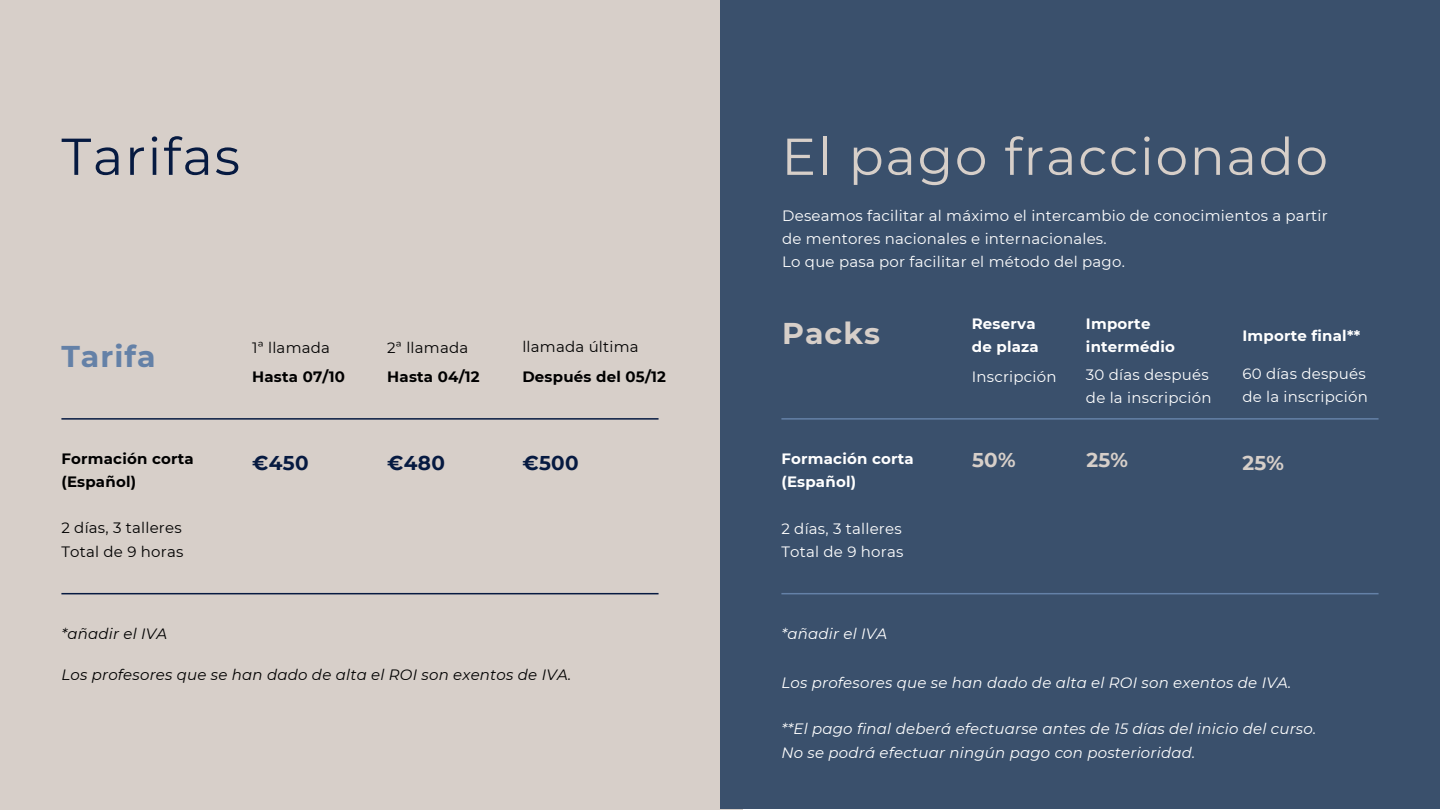
<style>
.page{position:relative;width:1440px;height:810px;background:#fff}
.page>*{position:absolute;margin:0;border:0;box-sizing:border-box;transform-origin:0 0}
.t1{font:51.8px "Montserrat";letter-spacing:.035em;color:#d7cfc9}
.t2{font:51.8px "Montserrat";letter-spacing:.035em;color:#061a41}
.t3{font:700 30px "Montserrat";letter-spacing:.035em;color:#6481a7}
.t4{font:700 30px "Montserrat";letter-spacing:.035em;color:#d7cfc9}
.t5{font:700 20px "Montserrat";letter-spacing:.015em;color:#061a41}
.t6{font:700 20px "Montserrat";color:#d7cfc9}
.t7{font:15px "Montserrat";letter-spacing:.015em;color:#fff}
.t8{font:italic 15px/23.2px "Montserrat";letter-spacing:.015em;color:#fff}
.t9{font:700 15px/23.2px "Montserrat";letter-spacing:.015em;color:#fff}
.t10{font:italic 15px "Montserrat";letter-spacing:.015em;color:#000}
.t11{font:15px "Montserrat";letter-spacing:.015em;color:#000}
.t12{font:700 15px "Montserrat";letter-spacing:.015em;color:#000}
</style>
<div class="page">
<div style="left:0;top:0;width:743px;height:810px;background:#d7cfc9"></div>
<div style="left:720px;top:0;width:720px;height:809px;background:#3a506c"></div>
<hr style="left:61px;top:418px;width:598px;height:2px;background:#061a41">
<hr style="left:61px;top:593px;width:598px;height:1px;background:#061a41">
<hr style="left:781px;top:418px;width:598px;height:2px;background:#6481a7">
<hr style="left:781px;top:593px;width:598px;height:1px;background:#6481a7">
<h1 class="t2" style="left:61px;top:125px;width:180px">Tarifas</h1>
<h1 class="t1" style="left:781px;top:125px;width:548px">El pago fraccionado</h1>
<h2 class="t3" style="left:61px;top:338px;width:96px">Tarifa</h2>
<p class="t11" style="left:252px;top:338px;width:79px">1ª llamada</p>
<h4 class="t12" style="left:252px;top:367px;width:94px">Hasta 07/10</h4>
<h4 class="t12" style="left:61px;top:450px;width:134px">Formación corta</h4>
<h3 class="t5" style="left:252px;top:451px;width:58px">€450</h3>
<h4 class="t12" style="left:61px;top:473px;width:76px">(Español)</h4>
<p class="t11" style="left:61px;top:519px;width:122px">2 días, 3 talleres</p>
<p class="t11" style="left:61px;top:542px;width:123px">Total de 9 horas</p>
<p class="t11" style="left:387px;top:338px;width:83px">2ª llamada</p>
<h4 class="t12" style="left:387px;top:368px;width:94px">Hasta 04/12</h4>
<h3 class="t5" style="left:387px;top:450px;width:59px">€480</h3>
<p class="t11" style="left:522px;top:337px;width:118px">llamada última</p>
<h4 class="t12" style="left:522px;top:367px;width:145px">Después del 05/12</h4>
<h3 class="t5" style="left:522px;top:451px;width:58px">€500</h3>
<p class="t10" style="left:61px;top:625px;width:107px">*añadir el IVA</p>
<p class="t10" style="left:61px;top:665px;width:511px">Los profesores que se han dado de alta el ROI son exentos de IVA.</p>
<p class="t7" style="left:782px;top:206px;width:547px">Deseamos facilitar al máximo el intercambio de conocimientos a partir</p>
<p class="t7" style="left:782px;top:229px;width:326px">de mentores nacionales e internacionales.</p>
<p class="t7" style="left:782px;top:253px;width:344px">Lo que pasa por facilitar el método del pago.</p>
<h2 class="t4" style="left:782px;top:315px;width:99px">Packs</h2>
<h4 class="t9" style="left:972px;top:312px;width:69px">Reserva de plaza</h4>
<p class="t7" style="left:972px;top:368px;width:86px">Inscripción</p>
<h4 class="t9" style="left:781px;top:447px;width:134px">Formación corta</h4>
<h3 class="t6" style="left:972px;top:447px;width:45px">50%</h3>
<h4 class="t9" style="left:781px;top:470px;width:76px">(Español)</h4>
<p class="t7" style="left:781px;top:519px;width:122px">2 días, 3 talleres</p>
<p class="t7" style="left:781px;top:542px;width:123px">Total de 9 horas</p>
<h4 class="t9" style="left:1086px;top:312px;width:91px">Importe intermédio</h4>
<p class="t7" style="left:1086px;top:365px;width:124px">30 días después</p>
<p class="t7" style="left:1086px;top:389px;width:127px">de la inscripción</p>
<h3 class="t6" style="left:1086px;top:447px;width:43px">25%</h3>
<h4 class="t9" style="left:1242px;top:324px;width:119px">Importe final**</h4>
<p class="t7" style="left:1242px;top:365px;width:125px">60 días después</p>
<p class="t7" style="left:1242px;top:388px;width:127px">de la inscripción</p>
<h3 class="t6" style="left:1242px;top:451px;width:43px">25%</h3>
<p class="t8" style="left:781px;top:622px;width:107px">*añadir el IVA</p>
<p class="t8" style="left:781px;top:671px;width:511px">Los profesores que se han dado de alta el ROI son exentos de IVA.</p>
<p class="t8" style="left:781px;top:717px;width:536px">**El pago final deberá efectuarse antes de 15 días del inicio del curso.<br>No se podrá efectuar ningún pago con posterioridad.</p>
</div>
